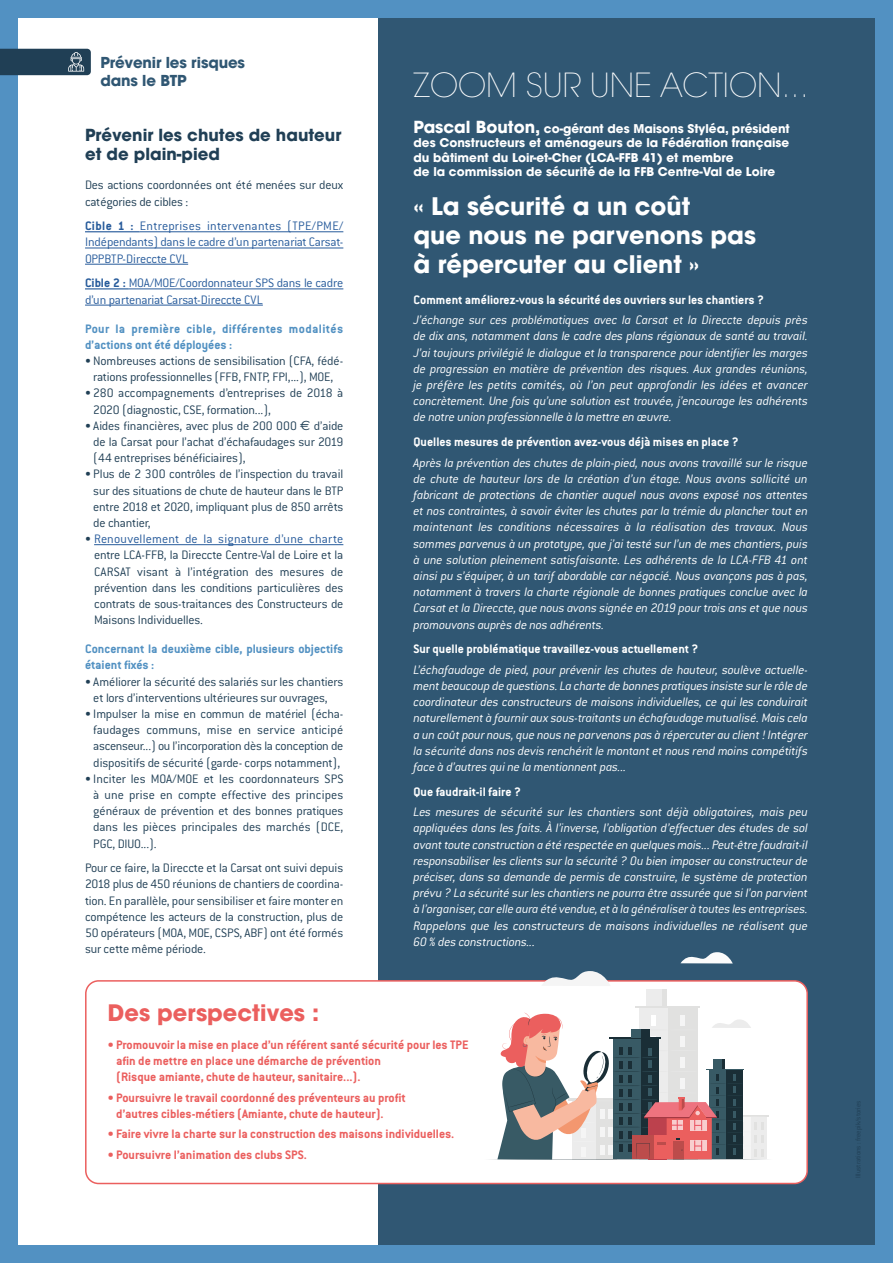
<style>
.page{position:relative;width:893px;height:1263px;background:#fff}
.page>*{position:absolute;margin:0;border:0;box-sizing:border-box;transform-origin:0 0}
.t1{font:200 33px "Avant Garde";color:#fff}
.t2{font:700 24px/28.8px "Avant Garde";color:#fff}
.t3{font:700 22.5px "Avant Garde";color:#eb5f5e}
.t4{font:700 16.5px/19.8px "Avant Garde";color:#203f55}
.t5{font:700 15px/18px "Avant Garde";letter-spacing:-.01em;color:#305773}
.t6{font:italic 300 13.5px/16.2px "Conduit ITC";letter-spacing:-.015em;color:#fff;text-align:justify}
.t7{font:300 13.5px/16.2px "Conduit ITC";letter-spacing:-.01em;color:#203f55;text-align:justify}
.t8{font:700 13.5px/16.2px "Conduit ITC";color:#eb5f5e}
.t9{font:700 13.5px "Conduit ITC";color:#fff}
.t10{font:300 13.5px/16.2px "Conduit ITC";letter-spacing:-.015em;color:#275b9b;text-align:justify}
.t11{font:700 13.5px/16.2px "Conduit ITC";letter-spacing:.025em;color:#5291c2}
.t12{font:700 13.5px/16.2px "Conduit ITC";color:#5291c2}
.t13{font:700 12px/14.4px "Avant Garde";color:#fff}
.s1{font-weight:700}
.s2{font-family:"Euro Sans";font-weight:400}
.s3{color:#275b9b}
.s4{font-size:16.5px}
</style>
<div class="page">
<div style="left:378px;top:0;width:515px;height:1263px;background:#305773"></div>
<div style="left:0;top:0;width:893px;height:17px;background:#5291c2"></div>
<div style="left:0;top:1246px;width:893px;height:17px;background:#5291c2"></div>
<div style="left:876px;top:0;width:17px;height:1263px;background:#5291c2"></div>
<div style="left:0;top:0;width:17px;height:1263px;background:#5291c2"></div>
<hr style="left:85px;top:231px;width:55px;height:1px;background:#275b9b">
<hr style="left:140px;top:231px;width:203px;height:1px;background:#275b9b">
<hr style="left:85px;top:248px;width:258px;height:1px;background:#275b9b">
<hr style="left:85px;top:264px;width:103px;height:1px;background:#275b9b">
<hr style="left:85px;top:288px;width:44px;height:1px;background:#275b9b">
<hr style="left:129px;top:289px;width:214px;height:1px;background:#275b9b">
<hr style="left:85px;top:305px;width:178px;height:1px;background:#275b9b">
<hr style="left:94px;top:544px;width:249px;height:1px;background:#275b9b">
<div style="left:86px;top:981px;width:721px;height:202px;background:#fff;border-radius:13px"></div>
<div style="left:85px;top:980px;width:723px;height:204px;border:2px solid #eb5f5e;border-radius:13px"></div>
<div style="left:669px;top:1008px;width:29px;height:152px;background:#e1e1e0"></div>
<div style="left:646px;top:989px;width:21px;height:19px;background:#ececec"></div>
<div style="left:662px;top:989px;width:5px;height:19px;background:#e1e1e0"></div>
<hr style="left:635px;top:1006px;width:64px;height:2px;background:#e1e1e0">
<svg style="left:541px;top:971px;width:70px;height:12px"></svg>
<svg style="left:681px;top:952px;width:52px;height:11px"></svg>
<svg style="left:491px;top:1012px;width:278px;height:148px"></svg>
<svg style="left:0;top:49px;width:91px;height:26px;background:#29475c"></svg>
<p class="t5" style="left:100px;top:53px;width:146px">Prévenir les risques dans le BTP</p>
<p class="t4" style="left:85px;top:125px;width:258px">Prévenir les chutes de hauteur et de plain-pied</p>
<p class="t7" style="left:85px;top:177px;width:260px">Des actions coordonnées ont été menées sur deux catégories de cibles :</p>
<p class="t10" style="left:85px;top:218px;width:260px"><span class="s1">Cible 1 :</span> Entreprises intervenantes (TPE/PME/ Indépendants) dans le cadre d’un partenariat Carsat-OPPBTP-Direccte CVL</p>
<p class="t10" style="left:85px;top:275px;width:260px"><span class="s1">Cible 2 :</span> MOA/MOE/Coordonnateur SPS dans le cadre d’un partenariat Carsat-Direccte CVL</p>
<p class="t11" style="left:85px;top:320px;width:260px">Pour la première cible, différentes modalités d’actions ont été déployées :</p>
<p class="t7" style="left:85px;top:353px;width:260px;text-align:center">• Nombreuses actions de sensibilisation (CFA, fédé&shy;rations professionnelles (FFB, FNTP, FPI,...), MOE,</p>
<p class="t7" style="left:93px;top:385px;width:252px;text-indent:-8px">• 280 accompagnements d’entreprises de 2018 à<br>2020 (diagnostic, CSE, formation...),</p>
<p class="t7" style="left:93px;top:417px;width:252px;text-indent:-8px">• Aides financières, avec plus de 200 000 <span class="s2">€</span> d’aide de la Carsat pour l’achat d’échafaudages sur 2019 (44 entreprises bénéficiaires),</p>
<p class="t7" style="left:93px;top:466px;width:252px;text-indent:-8px">• Plus de 2 300 contrôles de l’inspection du travail sur des situations de chute de hauteur dans le BTP entre 2018 et 2020, impliquant plus de 850 arrêts de chantier,</p>
<p class="t7" style="left:94px;top:531px;width:251px;text-indent:-9px">• <span class="s3">Renouvellement de la signature d’une charte </span>entre LCA-FFB, la Direccte Centre-Val de Loire et la CARSAT visant à l’intégration des mesures de prévention dans les conditions particulières des contrats de sous-traitances des Constructeurs de Maisons Individuelles.</p>
<p class="t12" style="left:85px;top:641px;width:260px">Concernant la deuxième cible, plusieurs objectifs étaient fixés :</p>
<p class="t7" style="left:85px;top:673px;width:260px;text-align:center">• Améliorer la sécurité des salariés sur les chantiers et lors d’interventions ultérieures sur ouvrages,</p>
<p class="t7" style="left:93px;top:706px;width:252px;text-indent:-8px">• Impulser la mise en commun de matériel (écha&shy;faudages communs, mise en service anticipé ascenseur...) ou l’incorporation dès la conception de dispositifs de sécurité (garde- corps notamment),</p>
<p class="t7" style="left:93px;top:770px;width:252px;text-indent:-8px">• Inciter les MOA/MOE et les coordonnateurs SPS à une prise en compte effective des principes généraux de prévention et des bonnes pratiques dans les pièces principales des marchés (DCE, PGC, DIUO...).</p>
<p class="t7" style="left:85px;top:860px;width:260px">Pour ce faire, la Direccte et la Carsat ont suivi depuis 2018 plus de 450 réunions de chantiers de coordina&shy;tion. En parallèle, pour sensibiliser et faire monter en compétence les acteurs de la construction, plus de 50 opérateurs (MOA, MOE, CSPS, ABF) ont été formés sur cette même période.</p>
<h1 class="t1" style="left:414px;top:66px;width:397px">ZOOM SUR UNE ACTION...</h1>
<p class="t13" style="left:414px;top:121px;width:378px"><span class="s4">Pascal Bouton,</span> co-gérant des Maisons Styléa, président des Constructeurs et aménageurs de la Fédération française du bâtiment du Loir-et-Cher (LCA-FFB 41) et membre<br>de la commission de sécurité de la FFB Centre-Val de Loire</p>
<h2 class="t2" style="left:414px;top:192px;width:344px">« La sécurité a un coût<br>que nous ne parvenons pas à répercuter au client »</h2>
<p class="t9" style="left:414px;top:292px;width:352px">Comment améliorez-vous la sécurité des ouvriers sur les chantiers ?</p>
<p class="t6" style="left:414px;top:312px;width:396px">J’échange sur ces problématiques avec la Carsat et la Direccte depuis près de dix ans, notamment dans le cadre des plans régionaux de santé au travail.<br>J’ai toujours privilégié le dialogue et la transparence pour identifier les marges de progression en matière de prévention des risques. Aux grandes réunions, je préfère les petits comités, où l’on peut approfondir les idées et avancer concrètement. Une fois qu’une solution est trouvée, j’encourage les adhérents de notre union professionnelle à la mettre en œuvre.</p>
<p class="t9" style="left:414px;top:434px;width:327px">Quelles mesures de prévention avez-vous déjà mises en place ?</p>
<p class="t6" style="left:414px;top:454px;width:396px">Après la prévention des chutes de plain-pied, nous avons travaillé sur le risque de chute de hauteur lors de la création d’un étage. Nous avons sollicité un fabricant de protections de chantier auquel nous avons exposé nos attentes et nos contraintes, à savoir éviter les chutes par la trémie du plancher tout en maintenant les conditions nécessaires à la réalisation des travaux. Nous sommes parvenus à un prototype, que j’ai testé sur l’un de mes chantiers, puis à une solution pleinement satisfaisante. Les adhérents de la LCA-FFB 41 ont ainsi pu s’équiper, à un tarif abordable car négocié. Nous avançons pas à pas, notamment à travers la charte régionale de bonnes pratiques conclue avec la Carsat et la Direccte, que nous avons signée en 2019 pour trois ans et que nous promouvons auprès de nos adhérents.</p>
<p class="t9" style="left:414px;top:641px;width:286px">Sur quelle problématique travaillez-vous actuellement ?</p>
<p class="t6" style="left:414px;top:661px;width:396px">L’échafaudage de pied, pour prévenir les chutes de hauteur, soulève actuelle&shy;ment beaucoup de questions. La charte de bonnes pratiques insiste sur le rôle de coordinateur des constructeurs de maisons individuelles, ce qui les conduirait naturellement à fournir aux sous-traitants un échafaudage mutualisé. Mais cela a un coût pour nous, que nous ne parvenons pas à répercuter au client ! Intégrer la sécurité dans nos devis renchérit le montant et nous rend moins compétitifs face à d’autres qui ne la mentionnent pas...</p>
<p class="t9" style="left:414px;top:783px;width:109px">Que faudrait-il faire ?</p>
<p class="t6" style="left:414px;top:804px;width:396px">Les mesures de sécurité sur les chantiers sont déjà obligatoires, mais peu appliquées dans les faits. À l’inverse, l’obligation d’effectuer des études de sol avant toute construction a été respectée en quelques mois... Peut-être faudrait-il responsabiliser les clients sur la sécurité ? Ou bien imposer au constructeur de préciser, dans sa demande de permis de construire, le système de protection prévu ? La sécurité sur les chantiers ne pourra être assurée que si l’on parvient à l’organiser, car elle aura été vendue, et à la généraliser à toutes les entreprises.<br>Rappelons que les constructeurs de maisons individuelles ne réalisent que 60 % des constructions...</p>
<h3 class="t3" style="left:108px;top:998px;width:213px">Des perspectives :</h3>
<p class="t8" style="left:116px;top:1036px;width:354px;text-indent:-8px">• Promouvoir la mise en place d’un référent santé sécurité pour les TPE afin de mettre en place une démarche de prévention<br>(Risque amiante, chute de hauteur, sanitaire...).</p>
<p class="t8" style="left:116px;top:1089px;width:291px;text-indent:-8px">• Poursuivre le travail coordonné des préventeurs au profit d’autres cibles-métiers (Amiante, chute de hauteur).</p>
<p class="t8" style="left:108px;top:1126px;width:348px">• Faire vivre la charte sur la construction des maisons individuelles.</p>
<p class="t8" style="left:108px;top:1146px;width:201px">• Poursuivre l’animation des clubs SPS.</p>
</div>
